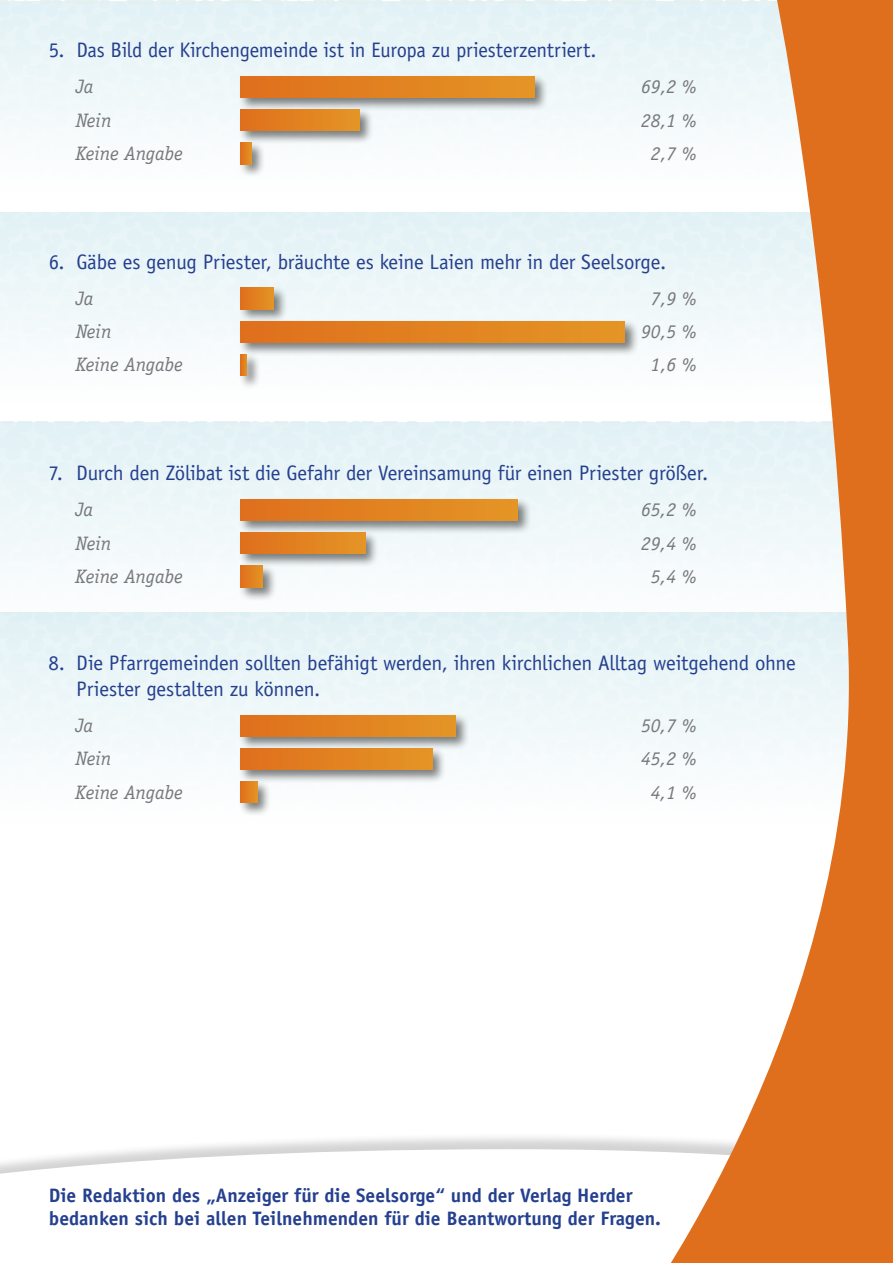
<style>
.page{position:relative;width:893px;height:1263px;background:#fff}
.page>*{position:absolute;margin:0;border:0;box-sizing:border-box;transform-origin:0 0}
.t1{font:21px/25.5px "Officina Sans";letter-spacing:-.015em;color:#25408f}
.t2{font:italic 19.5px "Officina Serif";color:#77787b}
.t3{font:700 19.5px/23.4px "Officina Sans";color:#25408f}
</style>
<div class="page">
<div style="left:0;top:1132px;width:893px;height:131px;background:#000;opacity:.35"></div>
<svg style="left:0;top:1149px;width:591px;height:114px"></svg>
<div style="left:0;top:1px;width:893px;height:190px;background:linear-gradient(to bottom,#e2f1f5,#fefefe)"></div>
<div style="left:238px;top:74px;width:311px;height:38px;background:#000;opacity:.5"></div>
<div style="left:240px;top:76px;width:294px;height:22px;background:linear-gradient(to right,#df6f1d,#e49525)"></div>
<div style="left:238px;top:107px;width:136px;height:38px;background:#000;opacity:.5"></div>
<div style="left:240px;top:110px;width:120px;height:21px;background:linear-gradient(to right,#df6f1d,#e49425)"></div>
<div style="left:238px;top:141px;width:28px;height:37px;background:#000;opacity:.5"></div>
<svg style="left:240px;top:143px;width:12px;height:21px"></svg>
<div style="left:0;top:212px;width:893px;height:191px;background:linear-gradient(to bottom,#e2f1f5,#fefefe)"></div>
<div style="left:238px;top:285px;width:50px;height:38px;background:#000;opacity:.5"></div>
<div style="left:240px;top:288px;width:34px;height:21px;background:linear-gradient(to right,#df6f1d,#e49325)"></div>
<div style="left:238px;top:319px;width:401px;height:37px;background:#000;opacity:.5"></div>
<div style="left:240px;top:321px;width:385px;height:21px;background:linear-gradient(to right,#df6f1d,#e49525)"></div>
<div style="left:238px;top:352px;width:23px;height:38px;background:#000;opacity:.5"></div>
<div style="left:240px;top:354px;width:7px;height:22px;background:#e17f20"></div>
<svg style="left:0;top:422px;width:591px;height:142px;fill:#eaf5f8"></svg>
<div style="left:238px;top:497px;width:293px;height:38px;background:#000;opacity:.5"></div>
<div style="left:240px;top:499px;width:277px;height:22px;background:linear-gradient(to right,#df6f1d,#e49525)"></div>
<div style="left:238px;top:530px;width:141px;height:38px;background:#000;opacity:.5"></div>
<div style="left:240px;top:533px;width:125px;height:21px;background:linear-gradient(to right,#df6f1d,#e49425)"></div>
<div style="left:238px;top:563px;width:39px;height:38px;background:#000;opacity:.5"></div>
<svg style="left:240px;top:566px;width:23px;height:21px"></svg>
<div style="left:0;top:612px;width:893px;height:212px;background:linear-gradient(to bottom,#e2f1f5,#fefefe)"></div>
<div style="left:238px;top:713px;width:232px;height:37px;background:#000;opacity:.5"></div>
<div style="left:240px;top:715px;width:216px;height:21px;background:linear-gradient(to right,#df6f1d,#e49525)"></div>
<div style="left:238px;top:746px;width:209px;height:38px;background:#000;opacity:.5"></div>
<div style="left:240px;top:748px;width:192px;height:22px;background:linear-gradient(to right,#df6f1d,#e49425)"></div>
<div style="left:238px;top:779px;width:34px;height:38px;background:#000;opacity:.5"></div>
<svg style="left:240px;top:782px;width:17px;height:21px"></svg>
<svg style="left:591px;top:0;width:302px;height:1263px"></svg>
<p class="t1" style="left:49px;top:37px;width:549px">5. Das Bild der Kirchengemeinde ist in Europa zu priesterzentriert.</p>
<p class="t2" style="left:76px;top:75px;width:19px">Ja</p>
<p class="t2" style="left:641px;top:75px;width:57px">69,2 %</p>
<p class="t2" style="left:76px;top:109px;width:37px">Nein</p>
<p class="t2" style="left:641px;top:109px;width:57px">28,1 %</p>
<p class="t2" style="left:76px;top:142px;width:109px">Keine Angabe</p>
<p class="t2" style="left:651px;top:142px;width:47px">2,7 %</p>
<p class="t1" style="left:49px;top:249px;width:619px">6. Gäbe es genug Priester, bräuchte es keine Laien mehr in der Seelsorge.</p>
<p class="t2" style="left:76px;top:287px;width:19px">Ja</p>
<p class="t2" style="left:651px;top:287px;width:47px">7,9 %</p>
<p class="t2" style="left:76px;top:320px;width:37px">Nein</p>
<p class="t2" style="left:641px;top:320px;width:57px">90,5 %</p>
<p class="t2" style="left:76px;top:354px;width:109px">Keine Angabe</p>
<p class="t2" style="left:651px;top:354px;width:47px">1,6 %</p>
<p class="t1" style="left:49px;top:460px;width:661px">7. Durch den Zölibat ist die Gefahr der Vereinsamung für einen Priester größer.</p>
<p class="t2" style="left:76px;top:499px;width:19px">Ja</p>
<p class="t2" style="left:641px;top:499px;width:57px">65,2 %</p>
<p class="t2" style="left:76px;top:532px;width:37px">Nein</p>
<p class="t2" style="left:641px;top:532px;width:57px">29,4 %</p>
<p class="t2" style="left:76px;top:565px;width:109px">Keine Angabe</p>
<p class="t2" style="left:651px;top:565px;width:47px">5,4 %</p>
<p class="t1" style="left:76px;top:651px;width:721px;text-indent:-28px">8. Die Pfarrgemeinden sollten befähigt werden, ihren kirchlichen Alltag weitgehend ohne<br>Priester gestalten zu können.</p>
<p class="t2" style="left:76px;top:714px;width:19px">Ja</p>
<p class="t2" style="left:641px;top:714px;width:57px">50,7 %</p>
<p class="t2" style="left:76px;top:748px;width:37px">Nein</p>
<p class="t2" style="left:641px;top:748px;width:57px">45,2 %</p>
<p class="t2" style="left:76px;top:781px;width:109px">Keine Angabe</p>
<p class="t2" style="left:651px;top:781px;width:47px">4,1 %</p>
<p class="t3" style="left:49px;top:1183px;width:614px">Die Redaktion des „Anzeiger für die Seelsorge“ und der Verlag Herder bedanken sich bei allen Teilnehmenden für die Beantwortung der Fragen.</p>
</div>
